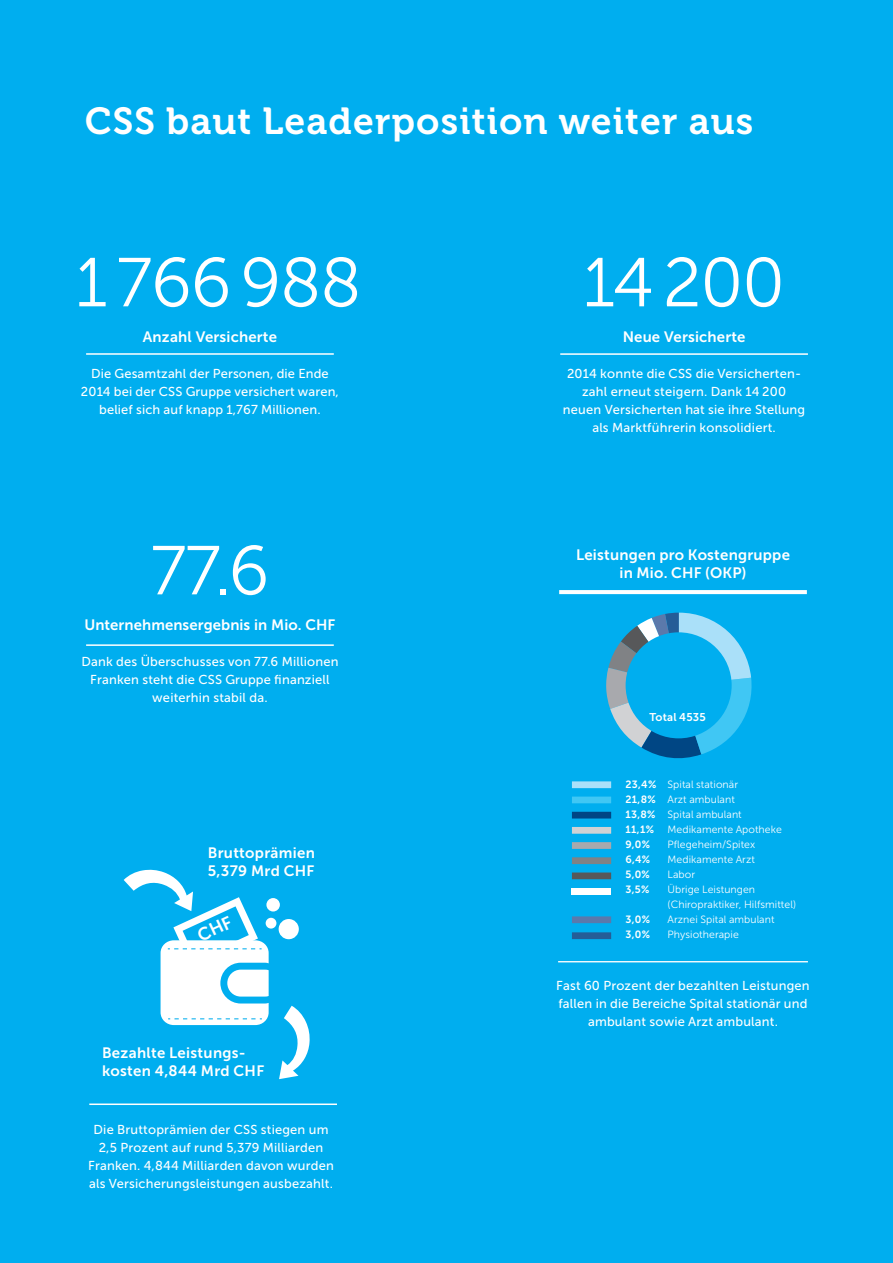
<style>
.page{position:relative;width:893px;height:1263px;background:#00aeef}
.page>*{position:absolute;margin:0;border:0;box-sizing:border-box;transform-origin:0 0}
.t1{font:69px "Museo Sans 300";letter-spacing:-.02em;color:#fff}
.t2{font:37.5px "Museo 700";letter-spacing:.03em;color:#fff}
.t3{font:15px/18px "Museo Sans 700";letter-spacing:.015em;color:#fff}
.t4{font:12.9px/18px "Museo Sans 500";letter-spacing:.015em;color:#fff;text-align:center}
.t5{font:11.25px "Museo Sans 700";letter-spacing:.015em;color:#fff}
.t6{font:10.5px/15px "Museo Sans 300";letter-spacing:.005em;color:#fff}
.t7{font:10.5px/15px "Museo Sans 700";letter-spacing:.03em;color:#fff}
</style>
<div class="page">
<hr style="left:560px;top:353px;width:248px;height:2px;background:#fff">
<hr style="left:86px;top:353px;width:248px;height:2px;background:#fff">
<svg style="left:279px;top:1006px;width:31px;height:73px"></svg>
<div style="left:279px;top:919px;width:20px;height:20px;background:#fff;border-radius:50%"></div>
<div style="left:266px;top:898px;width:14px;height:13px;background:#fff;border-radius:50%"></div>
<div style="left:266px;top:918px;width:10px;height:10px;background:#fff;border-radius:50%"></div>
<hr style="left:89px;top:1103px;width:248px;height:2px;background:#fff">
<svg style="left:559px;top:590px;width:248px;height:4px"></svg>
<hr style="left:558px;top:961px;width:250px;height:1px;background:#fff">
<div style="left:572px;top:781px;width:39px;height:7px;background:#aae0f9"></div>
<div style="left:572px;top:796px;width:39px;height:7px;background:#40c7f4"></div>
<div style="left:572px;top:842px;width:39px;height:7px;background:#a8a9ad"></div>
<div style="left:572px;top:812px;width:39px;height:6px;background:#004684"></div>
<div style="left:572px;top:857px;width:39px;height:7px;background:#808285"></div>
<div style="left:572px;top:827px;width:39px;height:7px;background:#d1d2d4"></div>
<div style="left:572px;top:888px;width:39px;height:6px;background:#fff"></div>
<div style="left:572px;top:872px;width:39px;height:7px;background:#57585a"></div>
<div style="left:572px;top:916px;width:39px;height:7px;background:#5b79ab"></div>
<div style="left:572px;top:932px;width:39px;height:7px;background:#255d97"></div>
<svg style="left:606px;top:613px;width:146px;height:146px"></svg>
<div style="left:626px;top:632px;width:106px;height:106px;background:#00aeef;border-radius:50%"></div>
<hr style="left:86px;top:644px;width:248px;height:2px;background:#fff">
<svg style="left:124px;top:869px;width:145px;height:156px"></svg>
<h2 class="t2" style="left:85px;top:101px;width:670px">CSS baut Leaderposition weiter aus</h2>
<h1 class="t1" style="left:75px;top:245px;width:288px">1766988</h1>
<p class="t3" style="left:143px;top:328px;width:136px">Anzahl Versicherte</p>
<p class="t4" style="left:81px;top:365px;width:259px">Die Gesamtzahl der Personen, die Ende<br>2014 bei der CSS Gruppe versichert waren, belief sich auf knapp 1,767 Millionen.</p>
<h1 class="t1" style="left:150px;top:533px;width:120px">77.6</h1>
<p class="t3" style="left:84px;top:616px;width:253px">Unternehmensergebnis in Mio. CHF</p>
<p class="t4" style="left:81px;top:653px;width:259px">Dank des Überschusses von 77.6 Millionen<br>Franken steht die CSS Gruppe finanziell weiterhin stabil da.</p>
<p class="t3" style="left:208px;top:843px;width:109px">Bruttoprämien<br>5,379 Mrd CHF</p>
<p class="t3" style="left:102px;top:1044px;width:164px">Bezahlte Leistungs&shy;kosten 4,844 Mrd CHF</p>
<p class="t4" style="left:88px;top:1121px;width:247px">Die Bruttoprämien der CSS stiegen um 2,5 Prozent auf rund 5,379 Milliarden Franken. 4,844 Milliarden davon wurden als Versicherungsleistungen ausbezahlt.</p>
<h1 class="t1" style="left:583px;top:245px;width:204px">14200</h1>
<p class="t3" style="left:623px;top:328px;width:124px">Neue Versicherte</p>
<p class="t4" style="left:563px;top:365px;width:244px">2014 konnte die CSS die Versicherten&shy;zahl erneut steigern. Dank 14 200 neuen Versicherten hat sie ihre Stellung als Marktführerin konsolidiert.</p>
<p class="t3" style="left:576px;top:546px;width:215px;text-align:center">Leistungen pro Kostengruppe in Mio. CHF (OKP)</p>
<p class="t5" style="left:649px;top:710px;width:58px">Total 4535</p>
<p class="t7" style="left:625px;top:777px;width:32px">23,4%<br>21,8%<br>13,8%<br>11,1%<br>9,0%<br>6,4%<br>5,0%<br>3,5%</p>
<p class="t7" style="left:625px;top:912px;width:26px">3,0%<br>3,0%</p>
<p class="t6" style="left:668px;top:777px;width:130px">Spital stationär<br>Arzt ambulant<br>Spital ambulant<br>Medikamente Apotheke<br>Pflegeheim/Spitex<br>Medikamente Arzt<br>Labor<br>Übrige Leistungen (Chiropraktiker, Hilfsmittel)<br>Arznei Spital ambulant<br>Physiotherapie</p>
<p class="t4" style="left:556px;top:977px;width:255px">Fast 60 Prozent der bezahlten Leistungen fallen in die Bereiche Spital stationär und ambulant sowie Arzt ambulant.</p>
</div>
